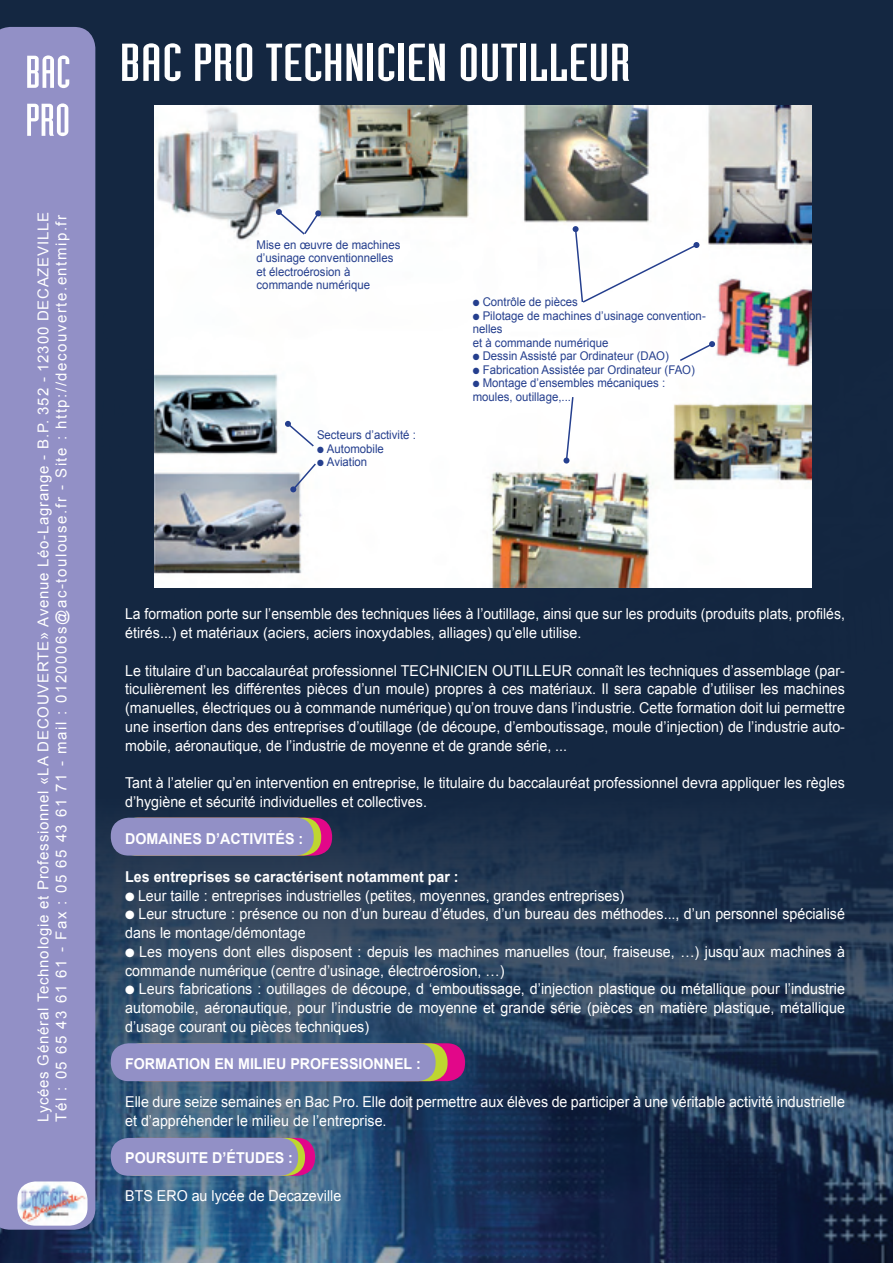
<style>
.page{position:relative;width:893px;height:1263px;background:#142741}
.page>*{position:absolute;margin:0;border:0;box-sizing:border-box;transform-origin:0 0}
.t1{font:52.2px "Industria Solid";color:#fff;scale:1.38 1}
.t2{font:45px "Industria Solid";color:#fff;scale:1.15 1}
.t3{font:15px/18.8px "Arial";color:#fff;scale:.95 1}
.t4{font:15px/18.8px "Arial";color:#fff;scale:.93 1}
.t5{font:700 15px "Arial";color:#fff;scale:.95 1}
.t6{font:15px "Arial";letter-spacing:.05em;color:#fff}
.t7{font:15px "Arial";letter-spacing:.1em;color:#fff}
.t8{font:12px/13.5px "Arial";color:#253f8e;scale:.95 1}
</style>
<div class="page">
<img style="left:0;top:310px;width:893px;height:953px">
<div style="left:121px;top:818px;width:211px;height:37px;background:#e20789;border-radius:18px"></div>
<div style="left:118px;top:818px;width:203px;height:37px;background:#bed630;border-radius:18px"></div>
<div style="left:111px;top:818px;width:203px;height:37px;background:#9290c6;border-radius:18px"></div>
<img style="left:154px;top:105px;width:657px;height:482px">
<svg style="left:285px;top:421px;width:30px;height:27px"></svg>
<svg style="left:290px;top:462px;width:27px;height:30px"></svg>
<svg style="left:678px;top:341px;width:37px;height:21px"></svg>
<svg style="left:563px;top:395px;width:11px;height:68px"></svg>
<div style="left:573px;top:226px;width:126px;height:78px;background:#fff"></div>
<svg style="left:276px;top:209px;width:46px;height:27px"></svg>
<div style="left:0;top:27px;width:95px;height:1203px;background:#9290c6"></div>
<img style="left:17px;top:1181px;width:71px;height:44px">
<div style="left:126px;top:1043px;width:339px;height:38px;background:#e20789;border-radius:18px"></div>
<div style="left:123px;top:1043px;width:325px;height:38px;background:#bed630;border-radius:18px"></div>
<div style="left:111px;top:1043px;width:325px;height:38px;background:#9290c6;border-radius:18px"></div>
<div style="left:120px;top:1138px;width:195px;height:38px;background:#e20789;border-radius:18px"></div>
<svg style="left:118px;top:1138px;width:187px;height:38px"></svg>
<div style="left:111px;top:1138px;width:187px;height:38px;background:#9290c6;border-radius:18px"></div>
<p class="t2" style="left:25px;top:47px;width:41px">BAC</p>
<p class="t2" style="left:25px;top:95px;width:41px">PRO</p>
<p class="t6" style="left:35px;top:1122px;width:911px;rotate:-90deg">Lycées Général Technologie et Professionnel «LA DECOUVERTE» Avenue Léo-Lagrange - B.P. 352 - 12300 DECAZEVILLE</p>
<p class="t7" style="left:53px;top:1122px;width:909px;rotate:-90deg">Tél : 05 65 43 61 61 - Fax : 05 65 43 61 71 - mail : 0120006s@ac-toulouse.fr - Site : http://decouverte.entmip.fr</p>
<p class="t1" style="left:119px;top:34px;width:372px">BAC PRO TECHNICIEN OUTILLEUR</p>
<p class="t8" style="left:257px;top:238px;width:153px">Mise en œuvre de machines</p>
<p class="t8" style="left:257px;top:251px;width:146px">d’usinage conventionnelles</p>
<p class="t8" style="left:257px;top:265px;width:100px">et électroérosion à</p>
<p class="t8" style="left:257px;top:278px;width:121px">commande numérique</p>
<p class="t8" style="left:317px;top:428px;width:106px">Secteurs d’activité :</p>
<p class="t8" style="left:317px;top:442px;width:72px">● Automobile</p>
<p class="t8" style="left:317px;top:455px;width:54px">● Aviation</p>
<p class="t8" style="left:473px;top:295px;width:112px">● Contrôle de pièces</p>
<p class="t8" style="left:473px;top:309px;width:247px">● Pilotage de machines d’usinage convention&shy;nelles</p>
<p class="t8" style="left:473px;top:336px;width:144px">et à commande numérique</p>
<p class="t8" style="left:473px;top:349px;width:208px">● Dessin Assisté par Ordinateur (DAO)</p>
<p class="t8" style="left:473px;top:363px;width:235px">● Fabrication Assistée par Ordinateur (FAO)</p>
<p class="t8" style="left:473px;top:376px;width:204px">● Montage d’ensembles mécaniques :</p>
<p class="t8" style="left:473px;top:390px;width:105px">moules, outillage,...</p>
<p class="t4" style="left:125px;top:605px;width:775px">La formation porte sur l’ensemble des techniques liées à l’outillage, ainsi que sur les produits (produits plats, profilés, étirés...) et matériaux (aciers, aciers inoxydables, alliages) qu’elle utilise.</p>
<p class="t3" style="left:125px;top:661px;width:759px;text-align:justify">Le titulaire d’un baccalauréat professionnel TECHNICIEN OUTILLEUR connaît les techniques d’assemblage (par&shy;ticulièrement les différentes pièces d’un moule) propres à ces matériaux. Il sera capable d’utiliser les machines (manuelles, électriques ou à commande numérique) qu’on trouve dans l’industrie. Cette formation doit lui permettre une insertion dans des entreprises d’outillage (de découpe, d’emboutissage, moule d’injection) de l’industrie auto&shy;mobile, aéronautique, de l’industrie de moyenne et de grande série, ...</p>
<p class="t3" style="left:125px;top:773px;width:759px">Tant à l’atelier qu’en intervention en entreprise, le titulaire du baccalauréat professionnel devra appliquer les règles d’hygiène et sécurité individuelles et collectives.</p>
<p class="t5" style="left:125px;top:831px;width:189px">DOMAINES D’ACTIVITÉS :</p>
<p class="t5" style="left:125px;top:868px;width:352px">Les entreprises se caractérisent notamment par :</p>
<p class="t3" style="left:125px;top:886px;width:527px">● Leur taille : entreprises industrielles (petites, moyennes, grandes entreprises)</p>
<p class="t3" style="left:125px;top:905px;width:759px">● Leur structure : présence ou non d’un bureau d’études, d’un bureau des méthodes..., d’un personnel spécialisé dans le montage/démontage</p>
<p class="t3" style="left:125px;top:942px;width:759px">● Les moyens dont elles disposent : depuis les machines manuelles (tour, fraiseuse, …) jusqu’aux machines à commande numérique (centre d’usinage, électroérosion, …)</p>
<p class="t3" style="left:125px;top:980px;width:759px;text-align:justify">● Leurs fabrications : outillages de découpe, d ‘emboutissage, d’injection plastique ou métallique pour l’industrie automobile, aéronautique, pour l’industrie de moyenne et grande série (pièces en matière plastique, métallique d’usage courant ou pièces techniques)</p>
<p class="t5" style="left:125px;top:1056px;width:313px">FORMATION EN MILIEU PROFESSIONNEL :</p>
<p class="t3" style="left:125px;top:1092px;width:759px">Elle dure seize semaines en Bac Pro. Elle doit permettre aux élèves de participer à une véritable activité industrielle et d’appréhender le milieu de l’entreprise.</p>
<p class="t5" style="left:125px;top:1149px;width:178px">POURSUITE D’ÉTUDES :</p>
<p class="t3" style="left:125px;top:1186px;width:229px">BTS ERO au lycée de Decazeville</p>
</div>
